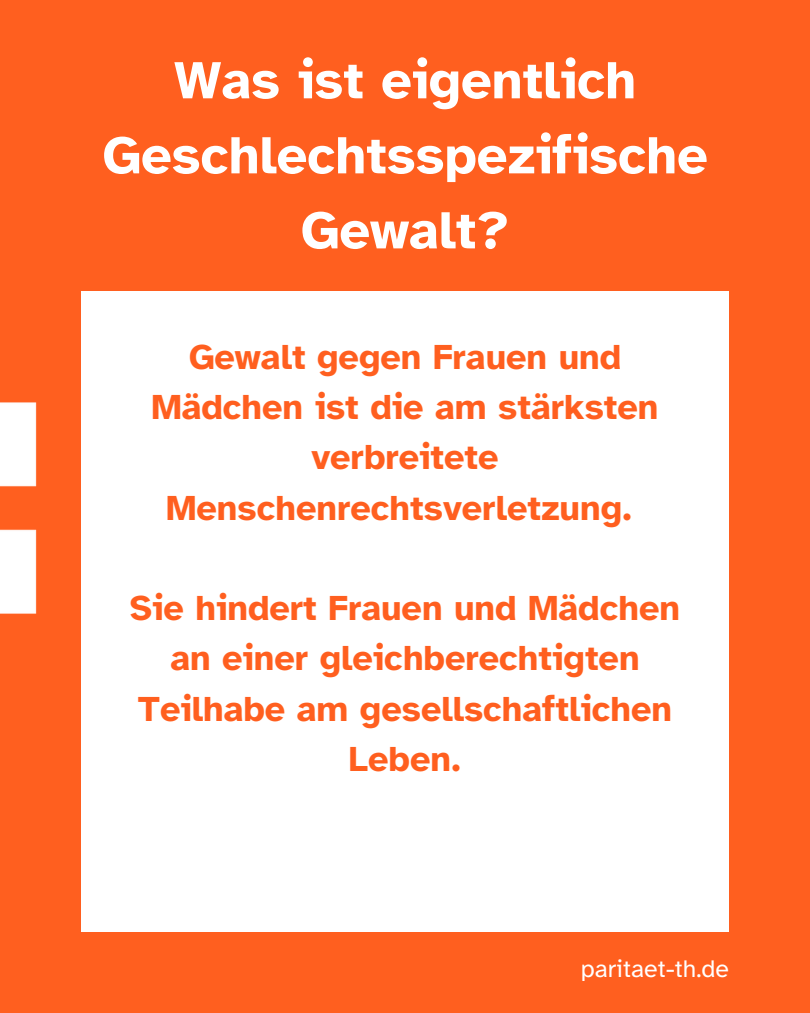
<style>
.page{position:relative;width:810px;height:1013px;background:#fff}
.page>*{position:absolute;margin:0;border:0;box-sizing:border-box;transform-origin:0 0}
.t1{font:700 54.1px/75px "Atkinson Hyperlegible";color:#fff;text-align:center}
.t2{font:700 36px/50.2px "Atkinson Hyperlegible";color:#ff5f1f;text-align:center}
.t3{font:24.8px "Atkinson Hyperlegible";color:#fff}
</style>
<div class="page">
<div style="left:0;top:0;width:810px;height:1012px;background:#ff5f1f"></div>
<img style="left:0;top:402px;width:37px;height:212px">
<div style="left:81px;top:291px;width:648px;height:641px;background:#fff"></div>
<p class="t1" style="left:102px;top:46px;width:607px">Was ist eigentlich<br>Geschlechtsspezifische<br>Gewalt?</p>
<h1 class="t2" style="left:151px;top:334px;width:509px">Gewalt gegen Frauen und<br>Mädchen ist die am stärksten verbreitete<br>Menschenrechtsverletzung.</h1>
<h2 class="t2" style="left:130px;top:585px;width:552px">Sie hindert Frauen und Mädchen an einer gleichberechtigten<br>Teilhabe am gesellschaftlichen<br>Leben.</h2>
<h2 class="t3" style="left:581px;top:957px;width:150px">paritaet-th.de</h2>
</div>
